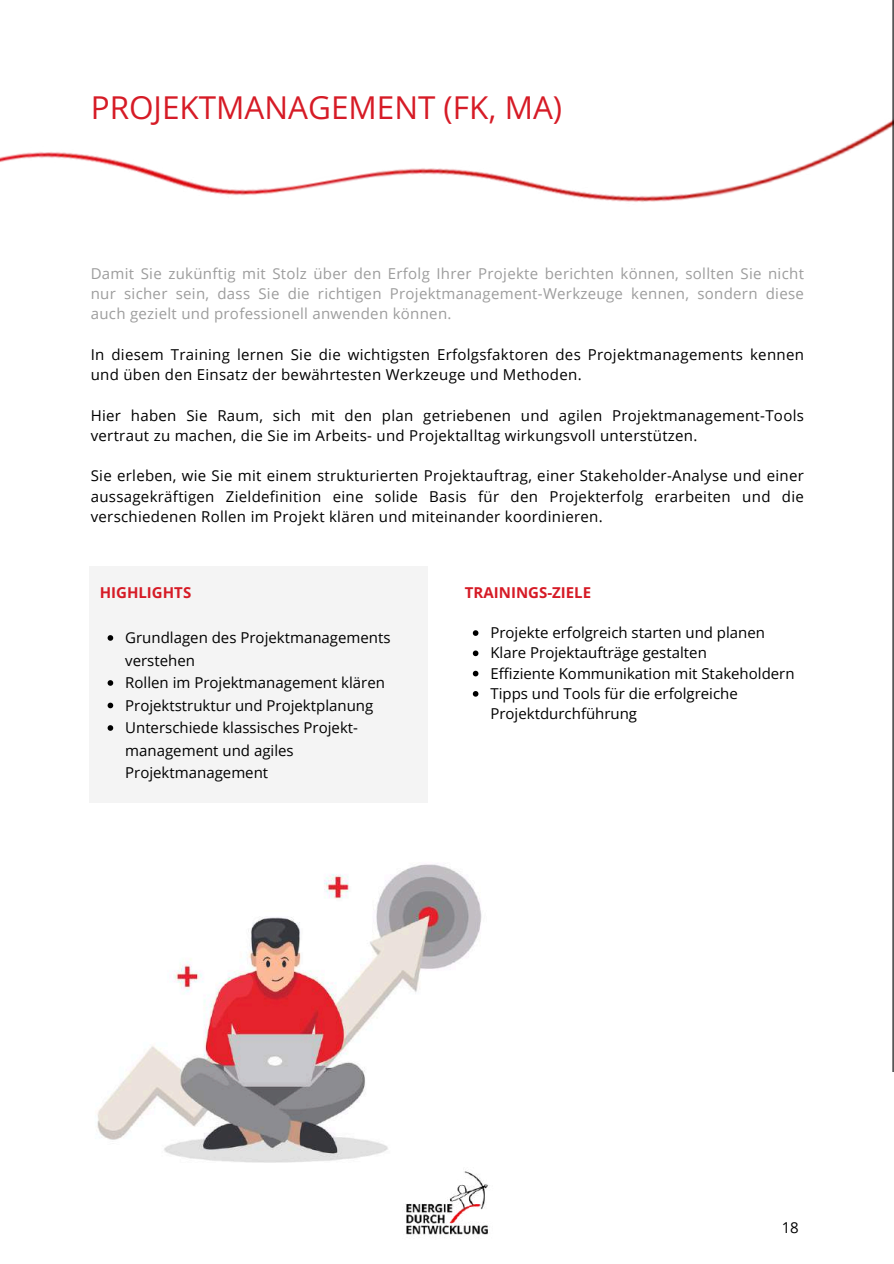
<style>
.page{position:relative;width:894px;height:1264px;background:#fff}
.page>*{position:absolute;margin:0;border:0;box-sizing:border-box;transform-origin:0 0}
.t1{font:31.5px "Open Sans";color:#d61b26}
.t2{font:15px/20.2px "Open Sans";letter-spacing:.02em;color:#000}
.t3{font:15px/20.2px "Open Sans";letter-spacing:.02em;color:#9d9d9d;text-align:justify}
.t4{font:15px/22.5px "Open Sans";color:#000}
.t5{font:15px/20.2px "Open Sans";color:#000}
.t6{font:700 15px "Open Sans";color:#d61b26}
</style>
<div class="page">
<img style="left:0;top:120px;width:892px;height:82px">
<hr style="left:892px;top:0;width:1px;height:1071px;background:#000">
<img style="left:89px;top:802px;width:393px;height:361px">
<img style="left:384px;top:1155px;width:104px;height:81px">
<div style="left:89px;top:565px;width:339px;height:237px;background:#f4f4f4"></div>
<svg style="left:108px;top:635px;width:5px;height:5px"></svg>
<svg style="left:108px;top:680px;width:5px;height:5px"></svg>
<svg style="left:108px;top:702px;width:5px;height:6px"></svg>
<svg style="left:108px;top:725px;width:5px;height:5px"></svg>
<svg style="left:472px;top:630px;width:6px;height:6px"></svg>
<svg style="left:472px;top:650px;width:6px;height:6px"></svg>
<svg style="left:472px;top:670px;width:6px;height:6px"></svg>
<svg style="left:472px;top:691px;width:6px;height:5px"></svg>
<h1 class="t1" style="left:91px;top:85px;width:473px">PROJEKTMANAGEMENT (FK, MA)</h1>
<p class="t3" style="left:91px;top:263px;width:714px">Damit Sie zukünftig mit Stolz über den Erfolg Ihrer Projekte berichten können, sollten Sie nicht nur sicher sein, dass Sie die richtigen Projektmanagement-Werkzeuge kennen, sondern diese auch gezielt und professionell anwenden können.</p>
<p class="t2" style="left:91px;top:344px;width:714px">In diesem Training lernen Sie die wichtigsten Erfolgsfaktoren des Projektmanagements kennen und üben den Einsatz der bewährtesten Werkzeuge und Methoden.</p>
<p class="t2" style="left:91px;top:404px;width:714px">Hier haben Sie Raum, sich mit den plan getriebenen und agilen Projektmanagement-Tools vertraut zu machen, die Sie im Arbeits- und Projektalltag wirkungsvoll unterstützen.</p>
<p class="t2" style="left:91px;top:465px;width:714px;text-align:justify">Sie erleben, wie Sie mit einem strukturierten Projektauftrag, einer Stakeholder-Analyse und einer aussagekräftigen Zieldefinition eine solide Basis für den Projekterfolg erarbeiten und die verschiedenen Rollen im Projekt klären und miteinander koordinieren.</p>
<p class="t6" style="left:100px;top:582px;width:93px">HIGHLIGHTS</p>
<p class="t4" style="left:125px;top:626px;width:267px">Grundlagen des Projektmanagements verstehen<br>Rollen im Projektmanagement klären<br>Projektstruktur und Projektplanung<br>Unterschiede klassisches Projekt&shy;management und agiles<br>Projektmanagement</p>
<p class="t6" style="left:465px;top:581px;width:128px">TRAININGS-ZIELE</p>
<p class="t5" style="left:490px;top:622px;width:305px">Projekte erfolgreich starten und planen Klare Projektaufträge gestalten<br>Effiziente Kommunikation mit Stakeholdern Tipps und Tools für die erfolgreiche Projektdurchführung</p>
<p class="t2" style="left:781px;top:1217px;width:19px">18</p>
</div>
